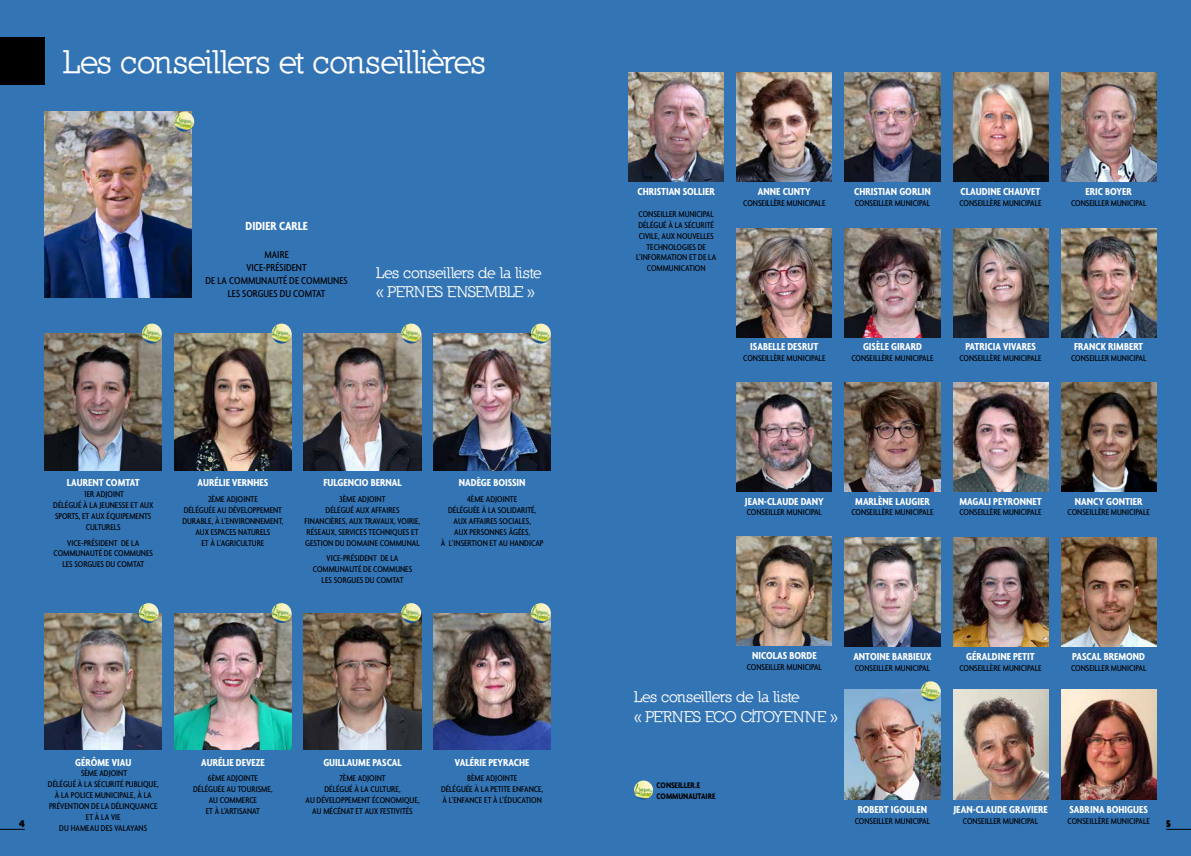
<style>
.page{position:relative;width:1191px;height:856px;background:#3374b5}
.page>*{position:absolute;margin:0;border:0;box-sizing:border-box;transform-origin:0 0}
.t1{font:700 33.25px "Nilland";letter-spacing:-.03em;color:#fff}
.t2{font:700 15.75px/19.2px "Nilland";letter-spacing:-.03em;color:#fff}
.t3{font:700 condensed 12.69px "Agenda";color:#fff}
.t4{font:700 condensed 10.94px "Agenda";color:#fff}
.t5{font:500 condensed 10.85px/13px "Agenda";color:#000;text-align:center}
.t6{font:900 10.5px "Agenda";color:#000}
.t7{font:500 condensed 9.1px/10.9px "Agenda";color:#000;text-align:center}
.t8{font:700 condensed 8.75px/10.5px "Agenda";color:#000}
</style>
<div class="page">
<img style="left:45px;top:333px;width:117px;height:137px">
<img style="left:45px;top:613px;width:117px;height:136px">
<img style="left:174px;top:333px;width:117px;height:137px">
<img style="left:174px;top:613px;width:117px;height:136px">
<img style="left:845px;top:689px;width:95px;height:110px">
<img style="left:304px;top:333px;width:117px;height:137px">
<img style="left:304px;top:613px;width:117px;height:136px">
<img style="left:953px;top:689px;width:95px;height:110px">
<img style="left:433px;top:333px;width:118px;height:137px">
<img style="left:433px;top:613px;width:118px;height:136px">
<img style="left:1061px;top:689px;width:95px;height:110px">
<img style="left:845px;top:73px;width:95px;height:109px">
<img style="left:737px;top:382px;width:95px;height:109px">
<img style="left:737px;top:536px;width:95px;height:110px">
<img style="left:737px;top:228px;width:95px;height:109px">
<img style="left:737px;top:73px;width:95px;height:109px">
<img style="left:845px;top:382px;width:95px;height:109px">
<img style="left:845px;top:537px;width:95px;height:110px">
<img style="left:845px;top:228px;width:95px;height:109px">
<img style="left:953px;top:382px;width:95px;height:109px">
<img style="left:953px;top:537px;width:95px;height:110px">
<img style="left:953px;top:228px;width:95px;height:109px">
<img style="left:953px;top:73px;width:95px;height:109px">
<img style="left:45px;top:112px;width:146px;height:186px">
<img style="left:1061px;top:382px;width:95px;height:109px">
<img style="left:1061px;top:537px;width:95px;height:110px">
<img style="left:1061px;top:228px;width:95px;height:109px">
<img style="left:1061px;top:73px;width:95px;height:109px">
<img style="left:174px;top:112px;width:21px;height:20px">
<img style="left:530px;top:323px;width:21px;height:21px">
<img style="left:530px;top:603px;width:21px;height:21px">
<img style="left:920px;top:681px;width:21px;height:21px">
<img style="left:400px;top:323px;width:22px;height:21px">
<img style="left:400px;top:603px;width:22px;height:21px">
<img style="left:271px;top:323px;width:21px;height:21px">
<img style="left:271px;top:603px;width:21px;height:21px">
<img style="left:141px;top:323px;width:21px;height:21px">
<img style="left:138px;top:603px;width:21px;height:21px">
<img style="left:634px;top:780px;width:19px;height:19px;border-radius:9px">
<div style="left:0;top:37px;width:45px;height:47px;background:#000"></div>
<svg style="left:0;top:829px;width:25px;height:1px"></svg>
<svg style="left:1166px;top:829px;width:25px;height:1px"></svg>
<img style="left:628px;top:73px;width:96px;height:109px">
<h1 class="t1" style="left:63px;top:42px;width:424px">Les conseillers et conseillières</h1>
<h3 class="t3" style="left:245px;top:218px;width:64px">DIDIER CARLE</h3>
<p class="t5" style="left:205px;top:248px;width:144px">MAIRE<br>VICE-PRÉSIDENT<br>DE LA COMMUNAUTÉ DE COMMUNES<br>LES SORGUES DU COMTAT</p>
<h2 class="t2" style="left:376px;top:263px;width:167px">Les conseillers de la liste « PERNES ENSEMBLE »</h2>
<p class="t4" style="left:67px;top:476px;width:74px">LAURENT COMTAT</p>
<p class="t7" style="left:53px;top:488px;width:101px">1ER ADJOINT<br>DÉLÉGUÉ À LA JEUNESSE ET AUX<br>SPORTS, ET AUX ÉQUIPEMENTS<br>CULTURELS</p>
<p class="t7" style="left:54px;top:537px;width:101px">VICE-PRÉSIDENT DE LA<br>COMMUNAUTÉ DE COMMUNES<br>LES SORGUES DU COMTAT</p>
<p class="t4" style="left:197px;top:476px;width:72px">AURÉLIE VERNHES</p>
<p class="t7" style="left:182px;top:493px;width:103px">2ÈME ADJOINTE<br>DÉLÉGUÉE AU DÉVELOPPEMENT<br>DURABLE, À L’ENVIRONNEMENT,<br>AUX ESPACES NATURELS<br>ET À L’AGRICULTURE</p>
<p class="t4" style="left:323px;top:476px;width:80px">FULGENCIO BERNAL</p>
<p class="t7" style="left:304px;top:493px;width:117px">3ÈME ADJOINT<br>DÉLÉGUÉ AUX AFFAIRES<br>FINANCIÈRES, AUX TRAVAUX, VOIRIE,<br>RÉSEAUX, SERVICES TECHNIQUES ET<br>GESTION DU DOMAINE COMMUNAL</p>
<p class="t7" style="left:313px;top:553px;width:101px">VICE-PRÉSIDENT DE LA<br>COMMUNAUTÉ DE COMMUNES<br>LES SORGUES DU COMTAT</p>
<p class="t4" style="left:459px;top:476px;width:68px">NADÈGE BOISSIN</p>
<p class="t7" style="left:441px;top:493px;width:104px">4ÈME ADJOINTE<br>DÉLÉGUÉE À LA SOLIDARITÉ,<br>AUX AFFAIRES SOCIALES,<br>AUX PERSONNES ÂGÉES,<br>À L’INSERTION ET AU HANDICAP</p>
<p class="t4" style="left:637px;top:185px;width:79px">CHRISTIAN SOLLIER</p>
<p class="t7" style="left:636px;top:208px;width:82px">CONSEILLER MUNICIPAL<br>DÉLÉGUÉ À LA SÉCURITÉ<br>CIVILE, AUX NOUVELLES<br>TECHNOLOGIES DE<br>L’INFORMATION ET DE LA<br>COMMUNICATION</p>
<p class="t4" style="left:758px;top:185px;width:54px">ANNE CUNTY</p>
<p class="t7" style="left:743px;top:197px;width:84px">CONSEILLÈRE MUNICIPALE</p>
<p class="t4" style="left:854px;top:185px;width:78px">CHRISTIAN GORLIN</p>
<p class="t7" style="left:855px;top:197px;width:77px">CONSEILLER MUNICIPAL</p>
<p class="t4" style="left:960px;top:185px;width:82px">CLAUDINE CHAUVET</p>
<p class="t7" style="left:959px;top:197px;width:84px">CONSEILLÈRE MUNICIPALE</p>
<p class="t4" style="left:750px;top:340px;width:70px">ISABELLE DESRUT</p>
<p class="t7" style="left:743px;top:353px;width:84px">CONSEILLÈRE MUNICIPALE</p>
<p class="t4" style="left:863px;top:340px;width:60px">GISÈLE GIRARD</p>
<p class="t7" style="left:851px;top:353px;width:84px">CONSEILLÈRE MUNICIPALE</p>
<p class="t4" style="left:965px;top:340px;width:72px">PATRICIA VIVARES</p>
<p class="t7" style="left:959px;top:353px;width:84px">CONSEILLÈRE MUNICIPALE</p>
<p class="t4" style="left:1085px;top:185px;width:48px">ERIC BOYER</p>
<p class="t7" style="left:1071px;top:197px;width:77px">CONSEILLER MUNICIPAL</p>
<p class="t4" style="left:1074px;top:340px;width:71px">FRANCK RIMBERT</p>
<p class="t7" style="left:1071px;top:353px;width:77px">CONSEILLER MUNICIPAL</p>
<p class="t4" style="left:745px;top:494px;width:81px">JEAN-CLAUDE DANY</p>
<p class="t7" style="left:746px;top:507px;width:77px">CONSEILLER MUNICIPAL</p>
<p class="t4" style="left:855px;top:494px;width:76px">MARLÈNE LAUGIER</p>
<p class="t7" style="left:851px;top:507px;width:84px">CONSEILLÈRE MUNICIPALE</p>
<p class="t4" style="left:959px;top:494px;width:84px">MAGALI PEYRONNET</p>
<p class="t7" style="left:959px;top:507px;width:84px">CONSEILLÈRE MUNICIPALE</p>
<p class="t4" style="left:1075px;top:494px;width:69px">NANCY GONTIER</p>
<p class="t7" style="left:1067px;top:507px;width:84px">CONSEILLÈRE MUNICIPALE</p>
<p class="t4" style="left:752px;top:649px;width:66px">NICOLAS BORDE</p>
<p class="t7" style="left:746px;top:661px;width:77px">CONSEILLER MUNICIPAL</p>
<h2 class="t2" style="left:634px;top:687px;width:205px">Les conseillers de la liste<br>« PERNES ECO CITOYENNE »</h2>
<p class="t4" style="left:853px;top:650px;width:80px">ANTOINE BARBIEUX</p>
<p class="t7" style="left:855px;top:662px;width:77px">CONSEILLER MUNICIPAL</p>
<p class="t4" style="left:966px;top:650px;width:70px">GÉRALDINE PETIT</p>
<p class="t7" style="left:959px;top:662px;width:84px">CONSEILLÈRE MUNICIPALE</p>
<p class="t4" style="left:1072px;top:650px;width:74px">PASCAL BREMOND</p>
<p class="t7" style="left:1071px;top:662px;width:77px">CONSEILLER MUNICIPAL</p>
<p class="t4" style="left:75px;top:755px;width:58px">GÉRÔME VIAU</p>
<p class="t7" style="left:48px;top:768px;width:112px">5ÈME ADJOINT<br>DÉLÉGUÉ À LA SÉCURITÉ PUBLIQUE,<br>À LA POLICE MUNICIPALE, À LA<br>PRÉVENTION DE LA DÉLINQUANCE<br>ET À LA VIE<br>DU HAMEAU DES VALAYANS</p>
<p class="t4" style="left:201px;top:755px;width:65px">AURÉLIE DEVEZE</p>
<p class="t7" style="left:193px;top:773px;width:81px">6ÈME ADJOINTE<br>DÉLÉGUÉE AU TOURISME,<br>AU COMMERCE<br>ET À L’ARTISANAT</p>
<p class="t4" style="left:455px;top:755px;width:76px">VALÉRIE PEYRACHE</p>
<p class="t7" style="left:441px;top:773px;width:104px">8ÈME ADJOINTE<br>DÉLÉGUÉE À LA PETITE ENFANCE,<br>À L’ENFANCE ET À L’ÉDUCATION</p>
<p class="t4" style="left:323px;top:755px;width:80px">GUILLAUME PASCAL</p>
<p class="t7" style="left:305px;top:773px;width:116px">7ÈME ADJOINT<br>DÉLÉGUÉ À LA CULTURE,<br>AU DÉVELOPPEMENT ÉCONOMIQUE,<br>AU MÉCÉNAT ET AUX FESTIVITÉS</p>
<p class="t8" style="left:656px;top:780px;width:60px">CONSEILLER.E<br>COMMUNAUTAIRE</p>
<p class="t4" style="left:1069px;top:803px;width:80px">SABRINA BOHIGUES</p>
<p class="t7" style="left:1067px;top:815px;width:84px">CONSEILLÈRE MUNICIPALE</p>
<p class="t4" style="left:857px;top:803px;width:71px">ROBERT IGOULEN</p>
<p class="t7" style="left:855px;top:815px;width:77px">CONSEILLER MUNICIPAL</p>
<p class="t4" style="left:953px;top:803px;width:96px">JEAN-CLAUDE GRAVIERE</p>
<p class="t7" style="left:963px;top:815px;width:77px">CONSEILLER MUNICIPAL</p>
<p class="t6" style="left:19px;top:817px;width:7px">4</p>
<p class="t6" style="left:1166px;top:817px;width:6px">5</p>
</div>
